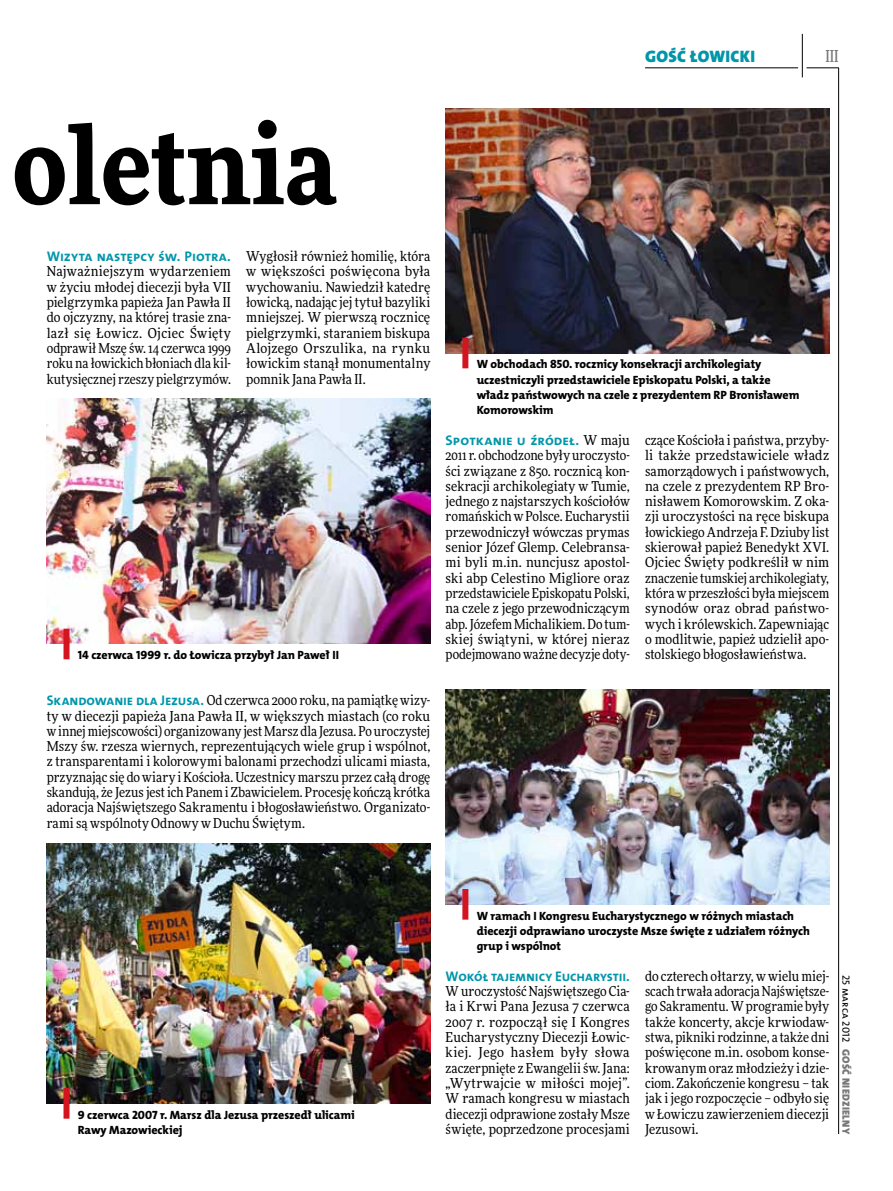
<style>
.page{position:relative;width:893px;height:1191px;background:#fff}
.page>*{position:absolute;margin:0;border:0;box-sizing:border-box;transform-origin:0 0}
.t1{font:900 108px "Freeday Narrow";color:#000}
.t2{font:16.65px "The Mix HP9 Blk";letter-spacing:.02em;color:#0096aa}
.t3{font:500 16.5px "Freeday Narrow";color:#787779;scale:.9 1}
.t4{font:13.95px "The Mix HP7 Bld";color:#0096aa}
.t5{font:13.65px/15.3px "Freeday Narrow News";letter-spacing:.005em;color:#000;text-align:justify}
.t6{font:12px/15.3px "The Mix HP8 Ex Bld";letter-spacing:-.005em;color:#000}
.t7{font:10.5px "The Mix HP9 Blk";letter-spacing:.025em;color:#787779}
.t8{font:10.5px "The Mix HP5 Plain";color:#000}
.s1{font-family:"The Mix HP7 Bld";font-size:13.95px;color:#0096aa}
.s2{font-family:"Freeday Narrow News";font-size:13.65px;color:#000}
</style>
<div class="page">
<hr style="left:806px;top:68px;width:33px;height:1px;background:#000">
<hr style="left:645px;top:68px;width:153px;height:1px;background:#000">
<hr style="left:838px;top:68px;width:1px;height:1066px;background:#000">
<hr style="left:802px;top:34px;width:1px;height:43px;background:#000">
<img style="left:47px;top:399px;width:383px;height:245px">
<div style="left:64px;top:628px;width:6px;height:31px;background:#d3151f"></div>
<img style="left:446px;top:690px;width:383px;height:214px">
<div style="left:462px;top:889px;width:6px;height:30px;background:#d3151f"></div>
<img style="left:446px;top:108px;width:383px;height:245px">
<div style="left:462px;top:338px;width:6px;height:30px;background:#d3151f"></div>
<img style="left:47px;top:843px;width:383px;height:260px">
<div style="left:64px;top:1088px;width:6px;height:30px;background:#d3151f"></div>
<p class="t2" style="left:645px;top:46px;width:111px">GOŚĆ ŁOWICKI</p>
<p class="t3" style="left:825px;top:46px;width:16px">III</p>
<h1 class="t1" style="left:13px;top:95px;width:326px">oletnia</h1>
<p class="t4" style="left:47px;top:247px;width:186px">Wizyta następcy św. Piotra.</p>
<p class="t5" style="left:47px;top:264px;width:186px">Najważniejszym wydarzeniem w życiu młodej diecezji była VII pielgrzymka papieża Jan Pawła II do ojczyzny, na której trasie zna&shy;lazł się Łowicz. Ojciec Święty odprawił Mszę św. 14 czerwca 1999 roku na łowickich błoniach dla kil&shy;kutysięcznej rzeszy pielgrzymów.</p>
<p class="t5" style="left:246px;top:248px;width:186px">Wygłosił również homilię, która w większości poświęcona była wychowaniu. Nawiedził katedrę łowicką, nadając jej tytuł bazyliki mniejszej. W pierwszą rocznicę pielgrzymki, staraniem biskupa Alojzego Orszulika, na rynku łowickim stanął monumentalny pomnik Jana Pawła II.</p>
<p class="t6" style="left:78px;top:647px;width:263px">14 czerwca 1999 r. do Łowicza przybył Jan Paweł II</p>
<p class="t5" style="left:47px;top:692px;width:385px"><span class="s1">Skandowanie dla Jezusa.</span> Od czerwca 2000 roku, na pamiątkę wizy&shy;ty w diecezji papieża Jana Pawła II, w większych miastach (co roku w innej miejscowości) organizowany jest Marsz dla Jezusa. Po uroczystej Mszy św. rzesza wiernych, reprezentujących wiele grup i wspólnot, z transparentami i kolorowymi balonami przechodzi ulicami miasta, przyznając się do wiary i Kościoła. Uczestnicy marszu przez całą drogę skandują, że Jezus jest ich Panem i Zbawicielem. Procesję kończą krótka adoracja Najświętszego Sakramentu i błogosławieństwo. Organizato&shy;rami są wspólnoty Odnowy w Duchu Świętym.</p>
<p class="t6" style="left:477px;top:357px;width:324px">W obchodach 850. rocznicy konsekracji archikolegiaty uczestniczyli przedstawiciele Episkopatu Polski, a także władz państwowych na czele z prezydentem RP Bronisławem Komorowskim</p>
<p class="t4" style="left:446px;top:431px;width:186px">Spotkanie u źródeł. <span class="s2">W maju</span></p>
<p class="t5" style="left:446px;top:447px;width:186px">2011 r. obchodzone były uroczysto&shy;ści związane z 850. rocznicą kon&shy;sekracji archikolegiaty w Tumie, jednego z najstarszych kościołów romańskich w Polsce. Eucharystii przewodniczył wówczas prymas senior Józef Glemp. Celebransa&shy;mi byli m.in. nuncjusz apostol&shy;ski abp Celestino Migliore oraz przedstawiciele Episkopatu Polski, na czele z jego przewodniczącym abp. Józefem Michalikiem. Do tum&shy;skiej świątyni, w której nieraz podejmowano ważne decyzje doty-</p>
<p class="t5" style="left:645px;top:432px;width:186px">czące Kościoła i państwa, przyby&shy;li także przedstawiciele władz samorządowych i państwowych, na czele z prezydentem RP Bro&shy;nisławem Komorowskim. Z oka&shy;zji uroczystości na ręce biskupa łowickiego Andrzeja F. Dziuby list skierował papież Benedykt XVI.<br>Ojciec Święty podkreślił w nim znaczenie tumskiej archikolegiaty, która w przeszłości była miejscem synodów oraz obrad państwo&shy;wych i królewskich. Zapewniając o modlitwie, papież udzielił apo&shy;stolskiego błogosławieństwa.</p>
<p class="t6" style="left:78px;top:1107px;width:279px">9 czerwca 2007 r. Marsz dla Jezusa przeszedł ulicami<br>Rawy Mazowieckiej</p>
<p class="t6" style="left:477px;top:908px;width:335px">W ramach I Kongresu Eucharystycznego w różnych miastach diecezji odprawiano uroczyste Msze święte z udziałem różnych grup i wspólnot</p>
<p class="t4" style="left:446px;top:967px;width:186px">Wokół tajemnicy Eucharystii.</p>
<p class="t5" style="left:446px;top:983px;width:186px">W uroczystość Najświętszego Cia&shy;ła i Krwi Pana Jezusa 7 czerwca 2007 r. rozpoczął się I Kongres Eucharystyczny Diecezji Łowic&shy;kiej. Jego hasłem były słowa zaczerpnięte z Ewangelii św. Jana: „Wytrwajcie w miłości mojej”.<br>W ramach kongresu w miastach diecezji odprawione zostały Msze święte, poprzedzone procesjami</p>
<p class="t5" style="left:645px;top:968px;width:186px">do czterech ołtarzy, w wielu miej&shy;scach trwała adoracja Najświętsze&shy;go Sakramentu. W programie były także koncerty, akcje krwiodaw&shy;stwa, pikniki rodzinne, a także dni poświęcone m.in. osobom konse&shy;krowanym oraz młodzieży i dzie&shy;ciom. Zakończenie kongresu – tak jak i jego rozpoczęcie – odbyło się w Łowiczu zawierzeniem diecezji Jezusowi.</p>
<p class="t8" style="left:853px;top:974px;width:69px;rotate:90deg">25 marca 2012</p>
<p class="t7" style="left:853px;top:1049px;width:86px;rotate:90deg">GOŚĆ NIEDZIELNY</p>
</div>
